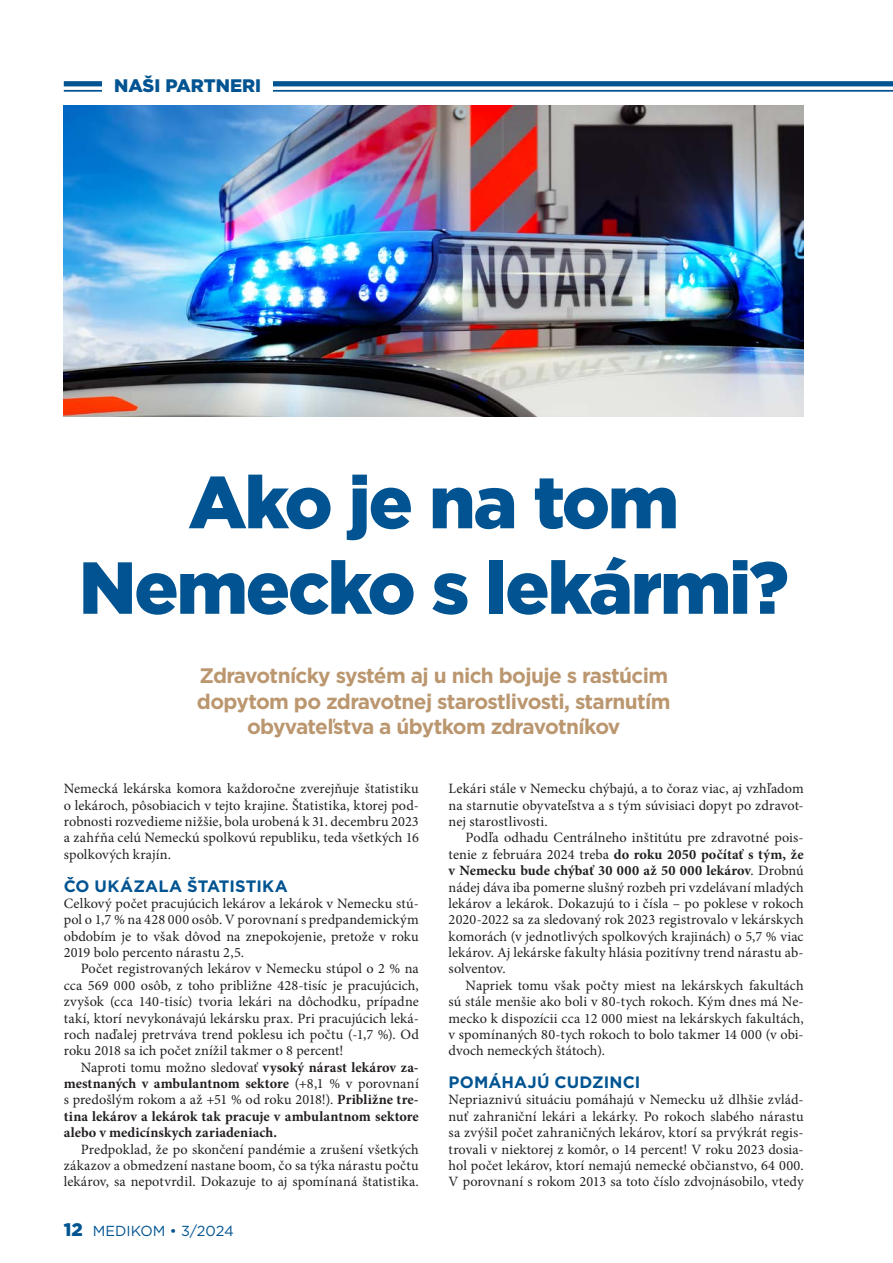
<style>
.page{position:relative;width:893px;height:1263px;background:#fff}
.page>*{position:absolute;margin:0;border:0;box-sizing:border-box;transform-origin:0 0}
.t1{font:900 73.5px/85.5px "Gotham";letter-spacing:-.03em;color:#015491;text-align:center}
.t2{font:700 21px/25.2px "Gotham";letter-spacing:-.03em;color:#bb9770;text-align:center}
.t3{font:900 18.15px "Gotham";color:#015491}
.t4{font:700 16.5px "Gotham";letter-spacing:.005em;color:#015491}
.t5{font:14.55px "Gotham";color:#015491}
.t6{font:14.25px/16.4px "Minion Pro";letter-spacing:.005em;color:#231f20;text-align:justify}
.t7{font:700 14.25px/16.4px "Minion Pro";letter-spacing:.01em;color:#231f20;text-align:justify}
.s1{font-weight:400}
.s2{font-weight:900;font-size:18.15px}
.s3{font-weight:700}
</style>
<div class="page">
<div style="left:64px;top:81px;width:829px;height:5px;background:#015491"></div>
<hr style="left:64px;top:90px;width:829px;height:2px;background:#015491">
<div style="left:103px;top:73px;width:170px;height:23px;background:#fff"></div>
<img style="left:64px;top:106px;width:740px;height:311px">
<p class="t3" style="left:114px;top:73px;width:149px">NAŠI PARTNERI</p>
<h1 class="t1" style="left:79px;top:459px;width:711px">Ako je na tom<br>Nemecko s lekármi?</h1>
<h2 class="t2" style="left:197px;top:663px;width:475px">Zdravotnícky systém aj u nich bojuje s rastúcim dopytom po zdravotnej starostlivosti, starnutím obyvateľstva a úbytkom zdravotníkov</h2>
<p class="t6" style="left:64px;top:781px;width:357px">Nemecká lekárska komora každoročne zverejňuje štatistiku o lekároch, pôsobiacich v tejto krajine. Štatistika, ktorej pod&shy;robnosti rozvedieme nižšie, bola urobená k 31. decembru 2023 a zahŕňa celú Nemeckú spolkovú republiku, teda všetkých 16 spolkových krajín.</p>
<p class="t4" style="left:64px;top:875px;width:225px">ČO UKÁZALA ŠTATISTIKA</p>
<p class="t6" style="left:64px;top:895px;width:357px">Celkový počet pracujúcich lekárov a lekárok v Nemecku stú&shy;pol o 1,7 % na 428 000 osôb. V porovnaní s predpandemickým obdobím je to však dôvod na znepokojenie, pretože v roku 2019 bolo percento nárastu 2,5.</p>
<p class="t6" style="left:64px;top:961px;width:357px;text-indent:17px">Počet registrovaných lekárov v Nemecku stúpol o 2 % na cca 569 000 osôb, z toho približne 428-tisíc je pracujúcich, zvyšok (cca 140-tisíc) tvoria lekári na dôchodku, prípadne takí, ktorí nevykonávajú lekársku prax. Pri pracujúcich leká&shy;roch naďalej pretrváva trend poklesu ich počtu (-1,7 %). Od roku 2018 sa ich počet znížil takmer o 8 percent!</p>
<p class="t7" style="left:64px;top:1059px;width:357px;text-indent:17px"><span class="s1">Naproti tomu možno sledovať</span> vysoký nárast lekárov za&shy;mestnaných v ambulantnom sektore <span class="s1">(+8,1 % v porovnaní s predošlým rokom a až +51 % od roku 2018!).</span> Približne tre&shy;tina lekárov a lekárok tak pracuje v ambulantnom sektore alebo v medicínskych zariadeniach.</p>
<p class="t6" style="left:64px;top:1141px;width:357px;text-indent:17px">Predpoklad, že po skončení pandémie a zrušení všetkých zákazov a obmedzení nastane boom, čo sa týka nárastu počtu lekárov, sa nepotvrdil. Dokazuje to aj spomínaná štatistika.</p>
<p class="t5" style="left:64px;top:1221px;width:172px"><span class="s2">12</span> MEDIKOM • 3/2024</p>
<p class="t6" style="left:449px;top:781px;width:357px">Lekári stále v Nemecku chýbajú, a to čoraz viac, aj vzhľadom na starnutie obyvateľstva a s tým súvisiaci dopyt po zdravot&shy;nej starostlivosti.</p>
<p class="t6" style="left:449px;top:830px;width:357px;text-indent:17px">Podľa odhadu Centrálneho inštitútu pre zdravotné pois&shy;tenie z februára 2024 treba <span class="s3">do roku 2050 počítať s tým, že v Nemecku bude chýbať 30 000 až 50 000 lekárov</span>. Drobnú nádej dáva iba pomerne slušný rozbeh pri vzdelávaní mladých lekárov a lekárok. Dokazujú to i čísla – po poklese v rokoch 2020-2022 sa za sledovaný rok 2023 registrovalo v lekárskych komorách (v jednotlivých spolkových krajinách) o 5,7 % viac lekárov. Aj lekárske fakulty hlásia pozitívny trend nárastu ab&shy;solventov.</p>
<p class="t6" style="left:449px;top:977px;width:357px;text-indent:17px">Napriek tomu však počty miest na lekárskych fakultách sú stále menšie ako boli v 80-tych rokoch. Kým dnes má Ne&shy;mecko k dispozícii cca 12 000 miest na lekárskych fakultách, v spomínaných 80-tych rokoch to bolo takmer 14 000 (v obi&shy;dvoch nemeckých štátoch).</p>
<p class="t4" style="left:449px;top:1071px;width:193px">POMÁHAJÚ CUDZINCI</p>
<p class="t6" style="left:449px;top:1092px;width:357px">Nepriaznivú situáciu pomáhajú v Nemecku už dlhšie zvlád&shy;nuť zahraniční lekári a lekárky. Po rokoch slabého nárastu sa zvýšil počet zahraničných lekárov, ktorí sa prvýkrát regis&shy;trovali v niektorej z komôr, o 14 percent! V roku 2023 dosia&shy;hol počet lekárov, ktorí nemajú nemecké občianstvo, 64 000.<br>V porovnaní s rokom 2013 sa toto číslo zdvojnásobilo, vtedy</p>
</div>
